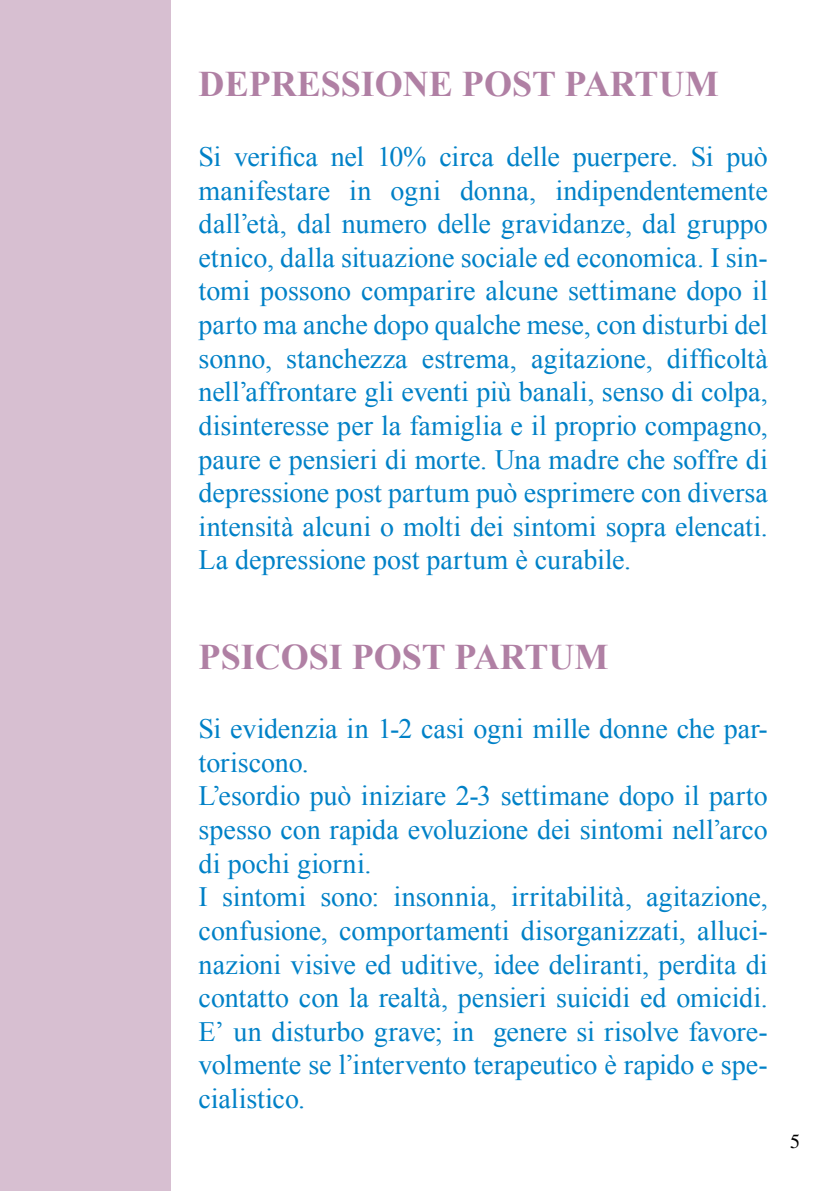
<style>
.page{position:relative;width:840px;height:1191px;background:#fff}
.page>*{position:absolute;margin:0;border:0;box-sizing:border-box;transform-origin:0 0}
.t1{font:700 36px "Times New Roman";color:#b080a4}
.t2{font:28px/33.6px "Times New Roman";color:#0081c7;text-align:justify}
.t3{font:20px "Times";color:#000}
</style>
<div class="page">
<div style="left:0;top:0;width:170px;height:1191px;background:#d7bfd1"></div>
<p class="t1" style="left:198px;top:59px;width:521px">DEPRESSIONE POST PARTUM</p>
<p class="t2" style="left:198px;top:139px;width:570px">Si verifica nel 10% circa delle puerpere. Si può manifestare in ogni donna, indipendentemente dall’età, dal numero delle gravidanze, dal gruppo etnico, dalla situazione sociale ed economica. I sin&shy;tomi possono comparire alcune settimane dopo il parto ma anche dopo qualche mese, con disturbi del sonno, stanchezza estrema, agitazione, difficoltà nell’affrontare gli eventi più banali, senso di colpa, disinteresse per la famiglia e il proprio compagno, paure e pensieri di morte. Una madre che soffre di depressione post partum può esprimere con diversa intensità alcuni o molti dei sintomi sopra elencati.<br>La depressione post partum è curabile.</p>
<p class="t1" style="left:198px;top:631px;width:411px">PSICOSI POST PARTUM</p>
<p class="t2" style="left:198px;top:711px;width:570px;text-align:left">Si evidenzia in 1-2 casi ogni mille donne che par&shy;toriscono.<br>L’esordio può iniziare 2-3 settimane dopo il parto spesso con rapida evoluzione dei sintomi nell’arco di pochi giorni.<br>I sintomi sono: insonnia, irritabilità, agitazione, confusione, comportamenti disorganizzati, alluci&shy;nazioni visive ed uditive, idee deliranti, perdita di contatto con la realtà, pensieri suicidi ed omicidi.<br>E’ un disturbo grave; in genere si risolve favore&shy;volmente se l’intervento terapeutico è rapido e spe&shy;cialistico.</p>
<p class="t3" style="left:789px;top:1130px;width:11px">5</p>
</div>
